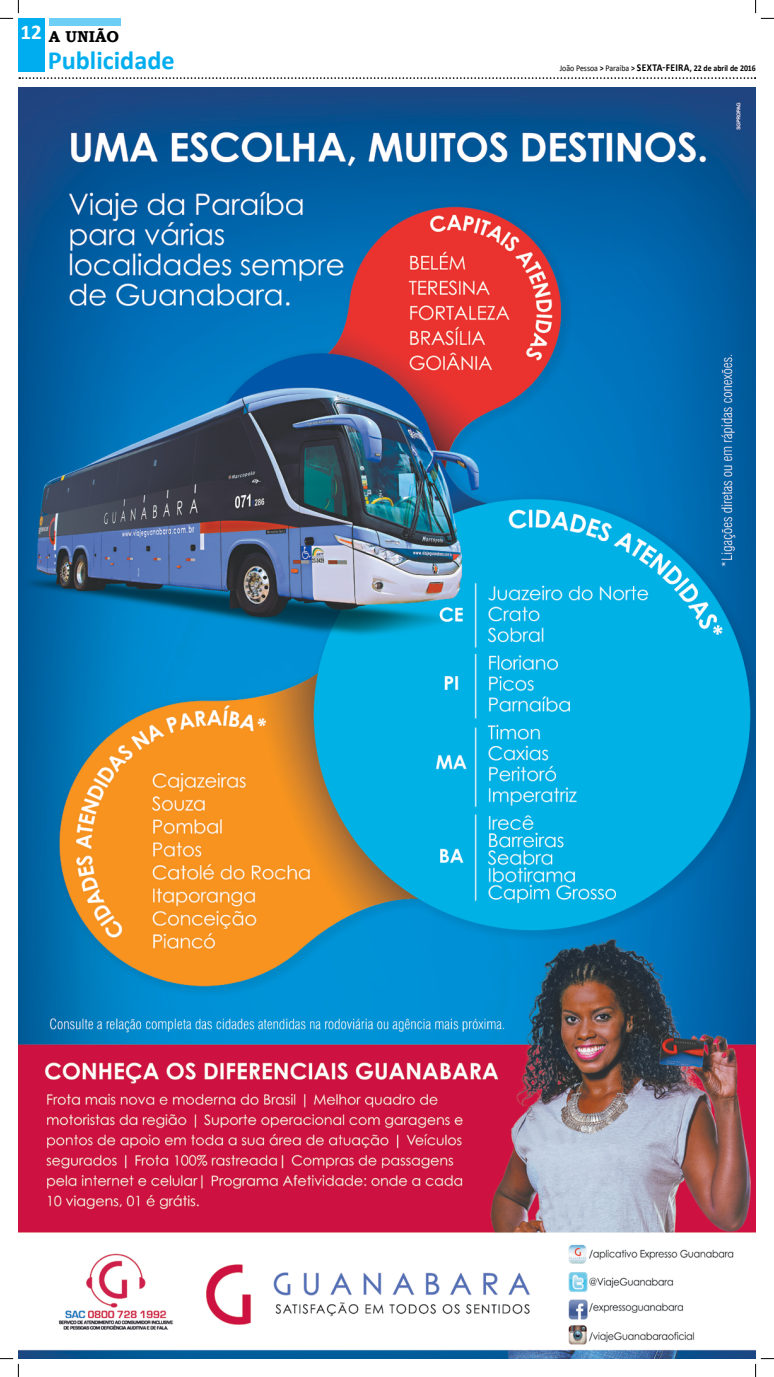
<style>
.page{position:relative;width:774px;height:1377px;background:#fff}
.page>*{position:absolute;margin:0;border:0;box-sizing:border-box;transform-origin:0 0}
.t1{font:700 26.25px "Calibri";color:#00aeef}
.t2{font:700 15.75px "Bookman Old Style";color:#000}
.t3{font:700 8.75px "Calibri";color:#000;scale:.9 1}
.s1{font-weight:400}
.s2{font-size:10.5px}
</style>
<div class="page">
<div style="left:19px;top:19px;width:26px;height:53px;background:#00aeef"></div>
<div style="left:49px;top:18px;width:71px;height:8px;background:#6dcff6"></div>
<svg style="left:19px;top:77px;width:736px;height:2px"></svg>
<img style="left:18px;top:88px;width:737px;height:1270px">
<svg style="left:0;top:0;width:19px;height:19px"></svg>
<svg style="left:0;top:1357px;width:19px;height:19px"></svg>
<svg style="left:755px;top:0;width:18px;height:19px"></svg>
<svg style="left:754px;top:1357px;width:19px;height:19px"></svg>
<h2 class="t2" style="left:20px;top:25px;width:100px"><sup>12</sup> A UNIÃO</h2>
<h1 class="t1" style="left:48px;top:44px;width:128px">Publicidade</h1>
<p class="t3" style="left:559px;top:63px;width:219px"><span class="s1">João Pessoa</span> &gt; <span class="s1">Paraíba</span> &gt; <span class="s2">SEXta-feira</span>, 22 de abril de 2016</p>
</div>
